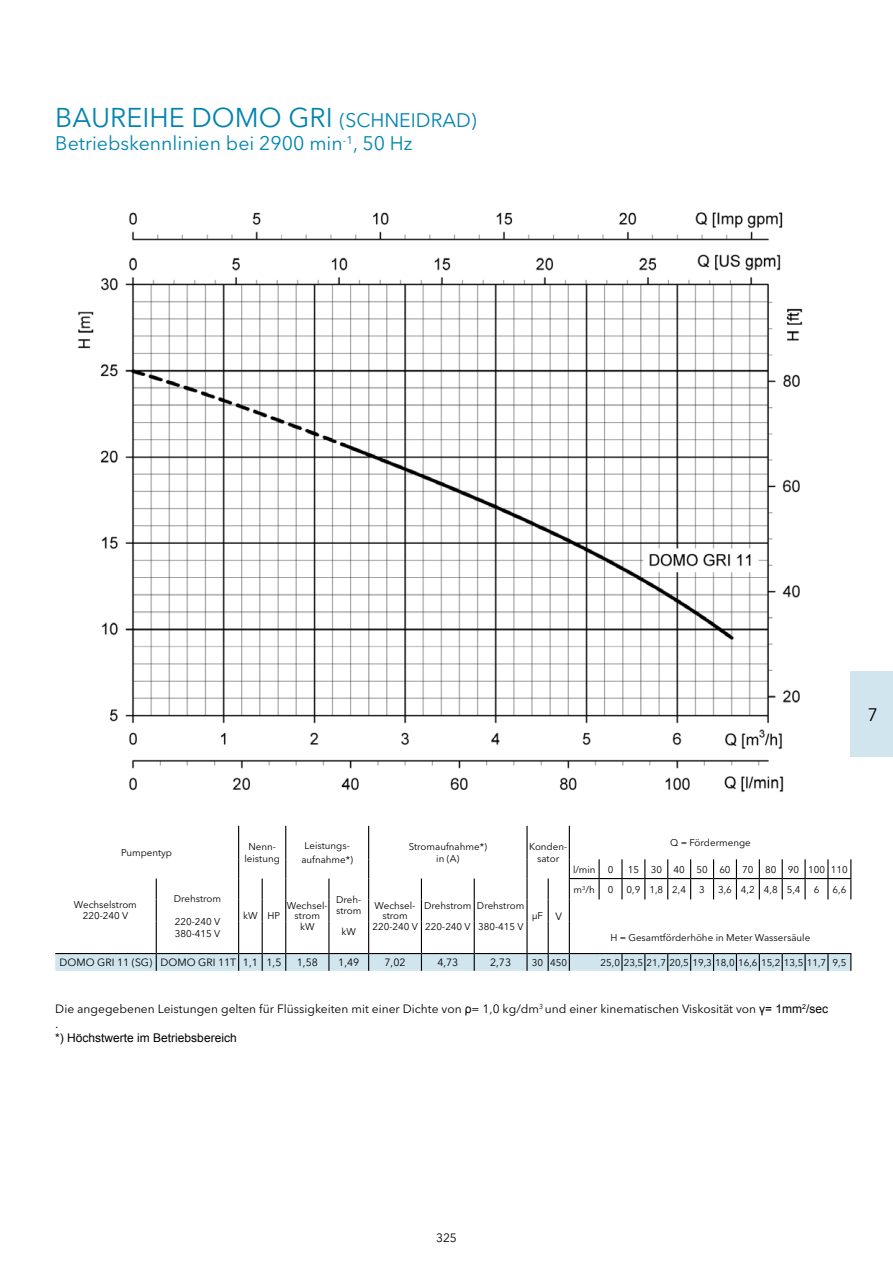
<style>
.page{position:relative;width:893px;height:1263px;background:#fff}
.page>*{position:absolute;margin:0;border:0;box-sizing:border-box;transform-origin:0 0}
.t1{font:27px "Avenir Next LT Pro";color:#0084af}
.t2{font:19.5px "Avenir Next LT Pro";color:#0084af}
.t3{font:18px "Avenir Next LT Pro";color:#000}
.t4{font:12px "Avenir Next LT Pro";color:#000}
.t5{font:12px/14.4px "Arial";color:#000}
.t6{font:10.5px "Avenir Next LT Pro";color:#000}
.t7{font:9.75px/11.7px "Avenir Next LT Pro";color:#000;text-align:center}
.s1{font-size:19.5px}
.s2{font-size:10.5px}
.s3{font-family:"Arial"}
</style>
<div class="page">
<div style="left:850px;top:671px;width:43px;height:85px;background:#d1e5ee"></div>
<img style="left:78px;top:212px;width:725px;height:580px">
<hr style="left:238px;top:826px;width:1px;height:33px;background:#000">
<hr style="left:285px;top:826px;width:1px;height:33px;background:#000">
<hr style="left:368px;top:826px;width:1px;height:33px;background:#000">
<hr style="left:526px;top:826px;width:2px;height:33px;background:#000">
<svg style="left:526px;top:859px;width:2px;height:19px"></svg>
<hr style="left:569px;top:826px;width:1px;height:33px;background:#000">
<hr style="left:526px;top:878px;width:2px;height:21px;background:#000">
<svg style="left:156px;top:878px;width:1px;height:44px"></svg>
<svg style="left:238px;top:859px;width:1px;height:63px"></svg>
<svg style="left:262px;top:878px;width:1px;height:44px"></svg>
<svg style="left:285px;top:859px;width:1px;height:63px"></svg>
<svg style="left:328px;top:878px;width:1px;height:44px"></svg>
<svg style="left:368px;top:859px;width:1px;height:63px"></svg>
<svg style="left:421px;top:878px;width:1px;height:44px"></svg>
<svg style="left:474px;top:878px;width:1px;height:44px"></svg>
<hr style="left:526px;top:899px;width:2px;height:23px;background:#000">
<svg style="left:548px;top:878px;width:1px;height:44px"></svg>
<hr style="left:156px;top:922px;width:1px;height:31px;background:#000">
<hr style="left:238px;top:922px;width:1px;height:31px;background:#000">
<hr style="left:262px;top:922px;width:1px;height:31px;background:#000">
<hr style="left:285px;top:922px;width:1px;height:31px;background:#000">
<hr style="left:328px;top:922px;width:1px;height:31px;background:#000">
<hr style="left:368px;top:922px;width:1px;height:31px;background:#000">
<hr style="left:421px;top:922px;width:1px;height:31px;background:#000">
<hr style="left:474px;top:922px;width:1px;height:31px;background:#000">
<hr style="left:526px;top:922px;width:2px;height:31px;background:#000">
<hr style="left:548px;top:922px;width:1px;height:31px;background:#000">
<hr style="left:569px;top:878px;width:30px;height:1px;background:#000">
<svg style="left:569px;top:859px;width:1px;height:63px"></svg>
<hr style="left:569px;top:922px;width:1px;height:31px;background:#000">
<svg style="left:599px;top:859px;width:252px;height:40px"></svg>
<svg style="left:55px;top:953px;width:796px;height:18px;background:#bed0d8"></svg>
<h1 class="t1" style="left:55px;top:101px;width:423px">BAUREIHE DOMO GRI <span class="s1">(SCHNEIDRAD)</span></h1>
<h2 class="t2" style="left:55px;top:132px;width:359px">Betriebskennlinien bei 2900 min<sup>-1</sup>, 50 Hz</h2>
<h3 class="t3" style="left:867px;top:703px;width:12px">7</h3>
<p class="t7" style="left:121px;top:847px;width:52px">Pumpentyp</p>
<p class="t7" style="left:244px;top:841px;width:37px">Nenn&shy;leistung</p>
<p class="t7" style="left:301px;top:838px;width:53px;line-height:14.4px">Leistungs&shy;aufnahme*)</p>
<p class="t7" style="left:409px;top:841px;width:80px">Stromaufnahme*) in (A)</p>
<p class="t7" style="left:529px;top:841px;width:40px">Konden&shy;sator</p>
<p class="t7" style="left:670px;top:837px;width:82px">Q = Fördermenge</p>
<p class="t7" style="left:573px;top:863px;width:24px">l/min</p>
<p class="t7" style="left:608px;top:863px;width:7px">0</p>
<p class="t7" style="left:628px;top:863px;width:222px">15 30 40 50 60 70 80 90 100 110</p>
<p class="t7" style="left:74px;top:898px;width:64px">Wechselstrom<br>220-240 V</p>
<p class="t7" style="left:574px;top:884px;width:23px">m<sup>3</sup>/h</p>
<p class="t7" style="left:608px;top:884px;width:7px">0</p>
<p class="t7" style="left:626px;top:884px;width:61px">0,9 1,8 2,4</p>
<p class="t7" style="left:699px;top:884px;width:7px">3</p>
<p class="t7" style="left:718px;top:884px;width:84px">3,6 4,2 4,8 5,4</p>
<p class="t7" style="left:814px;top:884px;width:7px">6</p>
<p class="t7" style="left:832px;top:884px;width:15px">6,6</p>
<p class="t7" style="left:610px;top:932px;width:201px">H = Gesamtförderhöhe in Meter Wassersäule</p>
<p class="t7" style="left:174px;top:893px;width:49px">Drehstrom</p>
<p class="t7" style="left:175px;top:916px;width:47px;text-align:left">220-240 V<br>380-415 V</p>
<p class="t7" style="left:243px;top:910px;width:39px">kW HP</p>
<p class="t7" style="left:287px;top:900px;width:42px;line-height:10.6px">Wechsel&shy;strom kW</p>
<p class="t7" style="left:336px;top:895px;width:27px;line-height:10.6px;text-align:left">Dreh&shy;strom</p>
<p class="t7" style="left:342px;top:926px;width:16px">kW</p>
<p class="t7" style="left:372px;top:900px;width:47px;line-height:10.6px">Wechsel&shy;strom<br>220-240 V</p>
<p class="t7" style="left:424px;top:895px;width:49px;line-height:21.3px;text-align:left">Drehstrom<br>220-240 V</p>
<p class="t7" style="left:477px;top:895px;width:49px;line-height:21.3px;text-align:left">Drehstrom<br>380-415 V</p>
<p class="t7" style="left:532px;top:910px;width:31px">µF <span class="s2">V</span></p>
<p class="t6" style="left:60px;top:956px;width:223px">DOMO GRI 11 (SG) DOMO GRI 11T 1,1 1,5</p>
<p class="t6" style="left:297px;top:956px;width:22px">1,58</p>
<p class="t6" style="left:338px;top:956px;width:22px">1,49</p>
<p class="t6" style="left:385px;top:956px;width:22px">7,02</p>
<p class="t6" style="left:437px;top:956px;width:22px">4,73</p>
<p class="t6" style="left:490px;top:956px;width:22px">2,73</p>
<p class="t7" style="left:532px;top:957px;width:37px">30 450</p>
<p class="t7" style="left:600px;top:957px;width:247px">25,0 23,5 21,7 20,5 19,3 18,0 16,6 15,2 13,5 11,7 9,5</p>
<p class="t4" style="left:55px;top:1002px;width:774px">Die angegebenen Leistungen gelten für Flüssigkeiten mit einer Dichte von <span class="s3">ρ</span>= 1,0 kg/dm<sup>3</sup> und einer kinematischen Viskosität von <span class="s3">γ= 1mm</span><sup>2</sup><span class="s3">/sec</span></p>
<p class="t5" style="left:55px;top:1016px;width:183px">.<br>*) Höchstwerte im Betriebsbereich</p>
<p class="t4" style="left:436px;top:1231px;width:22px">325</p>
</div>
